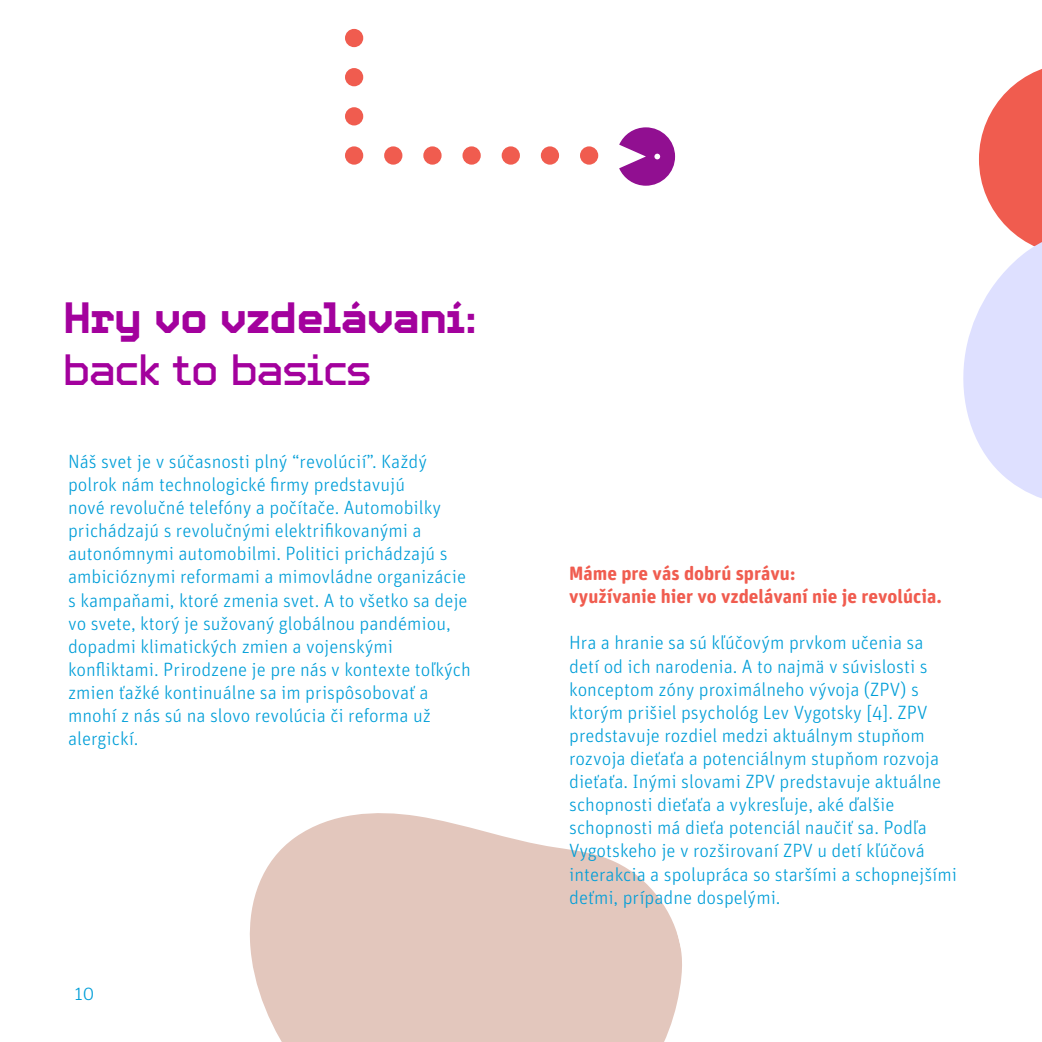
<style>
.page{position:relative;width:1042px;height:1042px;background:#fff}
.page>*{position:absolute;margin:0;border:0;box-sizing:border-box;transform-origin:0 0}
.t1{font:700 43.75px "Video";color:#a3019d}
.t2{font:43.75px "Video";color:#a3019d}
.t3{font:300 19.25px/23.1px "Unit Rounded Pro";color:#009ed8}
.t4{font:700 19.25px/23.1px "Unit Rounded Pro";color:#f05c4f}
</style>
<div class="page">
<svg style="left:249px;top:813px;width:433px;height:228px;background:#e7cfc6"></svg>
<svg style="left:963px;top:69px;width:78px;height:429px"></svg>
<svg style="left:619px;top:127px;width:56px;height:59px"></svg>
<div style="left:540px;top:146px;width:19px;height:19px;background:#f05c4f;border-radius:50%"></div>
<div style="left:423px;top:146px;width:18px;height:19px;background:#f05c4f;border-radius:50%"></div>
<div style="left:501px;top:146px;width:19px;height:19px;background:#f05c4f;border-radius:50%"></div>
<div style="left:384px;top:146px;width:18px;height:19px;background:#f05c4f;border-radius:50%"></div>
<div style="left:462px;top:146px;width:18px;height:19px;background:#f05c4f;border-radius:50%"></div>
<div style="left:345px;top:146px;width:18px;height:19px;background:#f05c4f;border-radius:50%"></div>
<div style="left:345px;top:68px;width:18px;height:18px;background:#f05c4f;border-radius:50%"></div>
<div style="left:345px;top:29px;width:18px;height:18px;background:#f05c4f;border-radius:50%"></div>
<div style="left:345px;top:107px;width:18px;height:18px;background:#f05c4f;border-radius:50%"></div>
<div style="left:580px;top:146px;width:18px;height:19px;background:#f05c4f;border-radius:50%"></div>
<h1 class="t1" style="left:63px;top:290px;width:415px">Hry vo vzdelávaní:</h1>
<h1 class="t2" style="left:63px;top:342px;width:309px">back to basics</h1>
<p class="t3" style="left:68px;top:449px;width:404px">Náš svet je v súčasnosti plný “revolúcií”. Každý polrok nám technologické firmy predstavujú<br>nové revolučné telefóny a počítače. Automobilky prichádzajú s revolučnými elektrifikovanými a autonómnymi automobilmi. Politici prichádzajú s ambicióznymi reformami a mimovládne organizácie s kampaňami, ktoré zmenia svet. A to všetko sa deje vo svete, ktorý je sužovaný globálnou pandémiou, dopadmi klimatických zmien a vojenskými konfliktami. Prirodzene je pre nás v kontexte toľkých zmien ťažké kontinuálne sa im prispôsobovať a mnohí z nás sú na slovo revolúcia či reforma už alergickí.</p>
<p class="t3" style="left:74px;top:980px;width:21px">10</p>
<p class="t4" style="left:569px;top:560px;width:374px">Máme pre vás dobrú správu:<br>využívanie hier vo vzdelávaní nie je revolúcia.</p>
<p class="t3" style="left:569px;top:630px;width:389px">Hra a hranie sa sú kľúčovým prvkom učenia sa detí od ich narodenia. A to najmä v súvislosti s konceptom zóny proximálneho vývoja (ZPV) s ktorým prišiel psychológ Lev Vygotsky [4]. ZPV predstavuje rozdiel medzi aktuálnym stupňom rozvoja dieťaťa a potenciálnym stupňom rozvoja dieťaťa. Inými slovami ZPV predstavuje aktuálne schopnosti dieťaťa a vykresľuje, aké ďalšie schopnosti má dieťa potenciál naučiť sa. Podľa Vygotskeho je v rozširovaní ZPV u detí kľúčová interakcia a spolupráca so staršími a schopnejšími deťmi, prípadne dospelými.</p>
</div>
